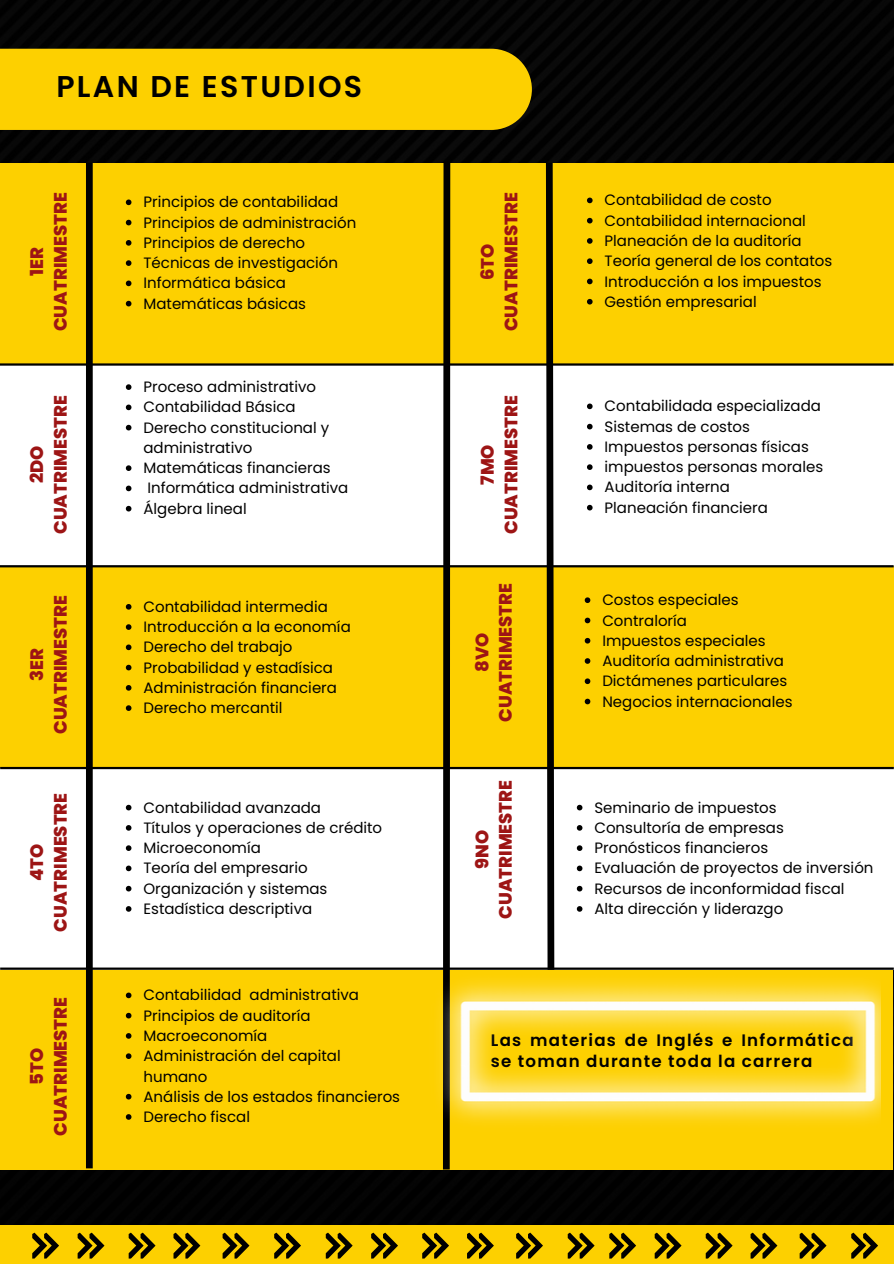
<style>
.page{position:relative;width:894px;height:1264px;background:#fff}
.page>*{position:absolute;margin:0;border:0;box-sizing:border-box;transform-origin:0 0}
.t1{font:600 30px "Poppins";letter-spacing:.075em;color:#000}
.t2{font:800 18px/23.7px "Poppins";color:#9d1515;text-align:center}
.t3{font:600 16.65px/20.2px "Poppins";letter-spacing:.075em;color:#000}
.t4{font:15px/20.2px "Poppins";color:#000}
</style>
<div class="page">
<div style="left:0;top:0;width:893px;height:1263px;background:#000"></div>
<div style="left:0;top:49px;width:531px;height:81px;background:#fdd000"></div>
<div style="left:0;top:1225px;width:893px;height:38px;background:#fdd000"></div>
<svg style="left:32px;top:1232px;width:27px;height:26px"></svg>
<svg style="left:326px;top:1232px;width:26px;height:26px"></svg>
<svg style="left:609px;top:1232px;width:27px;height:26px"></svg>
<svg style="left:78px;top:1232px;width:26px;height:26px"></svg>
<svg style="left:371px;top:1232px;width:27px;height:26px"></svg>
<svg style="left:654px;top:1232px;width:27px;height:26px"></svg>
<svg style="left:129px;top:1232px;width:26px;height:26px"></svg>
<svg style="left:422px;top:1232px;width:27px;height:26px"></svg>
<svg style="left:705px;top:1232px;width:27px;height:26px"></svg>
<svg style="left:173px;top:1232px;width:27px;height:26px"></svg>
<svg style="left:467px;top:1232px;width:26px;height:26px"></svg>
<svg style="left:750px;top:1232px;width:27px;height:26px"></svg>
<svg style="left:222px;top:1232px;width:27px;height:26px"></svg>
<svg style="left:516px;top:1232px;width:27px;height:26px"></svg>
<svg style="left:799px;top:1232px;width:27px;height:26px"></svg>
<svg style="left:274px;top:1232px;width:27px;height:26px"></svg>
<svg style="left:567px;top:1232px;width:27px;height:26px"></svg>
<svg style="left:851px;top:1232px;width:26px;height:26px"></svg>
<div style="left:0;top:969px;width:892px;height:200px;background:#fdd000"></div>
<div style="left:0;top:163px;width:893px;height:201px;background:#fdd000"></div>
<div style="left:0;top:364px;width:893px;height:202px;background:#fff"></div>
<div style="left:0;top:566px;width:893px;height:202px;background:#fdd000"></div>
<div style="left:0;top:768px;width:893px;height:201px;background:#fff"></div>
<svg style="left:126px;top:199px;width:5px;height:6px"></svg>
<svg style="left:126px;top:220px;width:5px;height:5px"></svg>
<svg style="left:126px;top:240px;width:5px;height:6px"></svg>
<svg style="left:126px;top:260px;width:5px;height:6px"></svg>
<svg style="left:126px;top:280px;width:5px;height:6px"></svg>
<svg style="left:126px;top:301px;width:5px;height:5px"></svg>
<svg style="left:126px;top:384px;width:5px;height:6px"></svg>
<svg style="left:126px;top:404px;width:5px;height:6px"></svg>
<svg style="left:126px;top:425px;width:5px;height:5px"></svg>
<svg style="left:126px;top:465px;width:5px;height:6px"></svg>
<svg style="left:126px;top:485px;width:5px;height:6px"></svg>
<svg style="left:126px;top:506px;width:5px;height:5px"></svg>
<svg style="left:126px;top:604px;width:5px;height:5px"></svg>
<svg style="left:126px;top:624px;width:5px;height:6px"></svg>
<svg style="left:126px;top:644px;width:5px;height:6px"></svg>
<svg style="left:126px;top:664px;width:5px;height:6px"></svg>
<svg style="left:126px;top:685px;width:5px;height:5px"></svg>
<svg style="left:126px;top:705px;width:5px;height:6px"></svg>
<svg style="left:126px;top:804px;width:5px;height:6px"></svg>
<svg style="left:126px;top:825px;width:5px;height:5px"></svg>
<svg style="left:126px;top:845px;width:5px;height:6px"></svg>
<svg style="left:126px;top:865px;width:5px;height:6px"></svg>
<svg style="left:126px;top:885px;width:5px;height:6px"></svg>
<svg style="left:126px;top:906px;width:5px;height:5px"></svg>
<svg style="left:126px;top:992px;width:5px;height:6px"></svg>
<svg style="left:126px;top:1012px;width:5px;height:6px"></svg>
<svg style="left:126px;top:1033px;width:5px;height:5px"></svg>
<svg style="left:126px;top:1053px;width:5px;height:5px"></svg>
<svg style="left:126px;top:1093px;width:5px;height:6px"></svg>
<svg style="left:126px;top:1114px;width:5px;height:5px"></svg>
<svg style="left:587px;top:198px;width:5px;height:5px"></svg>
<svg style="left:587px;top:218px;width:5px;height:5px"></svg>
<svg style="left:587px;top:238px;width:5px;height:6px"></svg>
<svg style="left:587px;top:258px;width:5px;height:6px"></svg>
<svg style="left:587px;top:279px;width:5px;height:5px"></svg>
<svg style="left:587px;top:299px;width:5px;height:5px"></svg>
<svg style="left:587px;top:403px;width:5px;height:6px"></svg>
<svg style="left:587px;top:424px;width:5px;height:5px"></svg>
<svg style="left:587px;top:444px;width:5px;height:5px"></svg>
<svg style="left:587px;top:464px;width:5px;height:6px"></svg>
<svg style="left:587px;top:484px;width:5px;height:6px"></svg>
<svg style="left:587px;top:505px;width:5px;height:5px"></svg>
<svg style="left:584px;top:597px;width:6px;height:6px"></svg>
<svg style="left:584px;top:617px;width:6px;height:6px"></svg>
<svg style="left:584px;top:638px;width:6px;height:5px"></svg>
<svg style="left:584px;top:658px;width:6px;height:5px"></svg>
<svg style="left:584px;top:678px;width:6px;height:6px"></svg>
<svg style="left:584px;top:698px;width:6px;height:6px"></svg>
<svg style="left:576px;top:804px;width:6px;height:6px"></svg>
<svg style="left:576px;top:825px;width:6px;height:5px"></svg>
<svg style="left:576px;top:845px;width:6px;height:6px"></svg>
<svg style="left:576px;top:865px;width:6px;height:6px"></svg>
<svg style="left:576px;top:885px;width:6px;height:6px"></svg>
<svg style="left:576px;top:906px;width:6px;height:5px"></svg>
<hr style="left:0;top:363px;width:893px;height:2px;background:#000">
<hr style="left:0;top:565px;width:893px;height:2px;background:#000">
<hr style="left:0;top:767px;width:893px;height:2px;background:#000">
<hr style="left:0;top:967px;width:893px;height:2px;background:#000">
<div style="left:86px;top:163px;width:7px;height:1005px;background:#000"></div>
<svg style="left:439px;top:156px;width:14px;height:1014px"></svg>
<svg style="left:542px;top:156px;width:15px;height:812px"></svg>
<img style="left:427px;top:969px;width:453px;height:163px">
<h1 class="t1" style="left:56px;top:66px;width:307px">PLAN DE ESTUDIOS</h1>
<p class="t2" style="left:25px;top:331px;width:140px;rotate:-90deg">1ER<br>CUATRIMESTRE</p>
<p class="t2" style="left:25px;top:534px;width:140px;rotate:-90deg">2DO<br>CUATRIMESTRE</p>
<p class="t2" style="left:25px;top:734px;width:140px;rotate:-90deg">3ER<br>CUATRIMESTRE</p>
<p class="t2" style="left:25px;top:931px;width:140px;rotate:-90deg">4TO<br>CUATRIMESTRE</p>
<p class="t2" style="left:25px;top:1135px;width:140px;rotate:-90deg">5TO<br>CUATRIMESTRE</p>
<p class="t4" style="left:143px;top:192px;width:196px">Principios de contabilidad</p>
<p class="t4" style="left:143px;top:212px;width:214px">Principios de administración</p>
<p class="t4" style="left:143px;top:232px;width:163px">Principios de derecho</p>
<h2 class="t4" style="left:143px;top:253px;width:196px">Técnicas de investigación</h2>
<p class="t4" style="left:143px;top:273px;width:144px">Informática básica</p>
<p class="t4" style="left:143px;top:293px;width:164px">Matemáticas básicas</p>
<p class="t4" style="left:143px;top:377px;width:174px">Proceso administrativo</p>
<p class="t4" style="left:143px;top:397px;width:154px">Contabilidad Básica</p>
<p class="t4" style="left:143px;top:417px;width:187px">Derecho constitucional y administrativo</p>
<p class="t4" style="left:143px;top:458px;width:189px">Matemáticas financieras</p>
<h2 class="t4" style="left:147px;top:478px;width:202px">Informática administrativa</h2>
<p class="t4" style="left:143px;top:498px;width:105px">Álgebra lineal</p>
<p class="t4" style="left:143px;top:596px;width:186px">Contabilidad intermedia</p>
<p class="t4" style="left:143px;top:616px;width:209px">Introducción a la economía</p>
<p class="t4" style="left:143px;top:637px;width:150px">Derecho del trabajo</p>
<p class="t4" style="left:143px;top:657px;width:191px">Probabilidad y estadísica</p>
<p class="t4" style="left:143px;top:677px;width:195px">Administración financiera</p>
<h2 class="t4" style="left:143px;top:697px;width:141px">Derecho mercantil</h2>
<p class="t4" style="left:143px;top:797px;width:179px">Contabilidad avanzada</p>
<p class="t4" style="left:143px;top:817px;width:240px">Títulos y operaciones de crédito</p>
<p class="t4" style="left:143px;top:837px;width:119px">Microeconomía</p>
<p class="t4" style="left:143px;top:858px;width:166px">Teoría del empresario</p>
<p class="t4" style="left:143px;top:878px;width:185px">Organización y sistemas</p>
<p class="t4" style="left:143px;top:898px;width:170px">Estadística descriptiva</p>
<h2 class="t4" style="left:143px;top:985px;width:217px">Contabilidad administrativa</h2>
<p class="t4" style="left:143px;top:1005px;width:169px">Principios de auditoría</p>
<p class="t4" style="left:143px;top:1025px;width:125px">Macroeconomía</p>
<p class="t4" style="left:143px;top:1045px;width:199px">Administración del capital humano</p>
<p class="t4" style="left:143px;top:1086px;width:258px">Análisis de los estados financieros</p>
<p class="t4" style="left:143px;top:1106px;width:108px">Derecho fiscal</p>
<h2 class="t2" style="left:475px;top:331px;width:140px;rotate:-90deg">6TO<br>CUATRIMESTRE</h2>
<p class="t2" style="left:475px;top:534px;width:140px;rotate:-90deg">7MO<br>CUATRIMESTRE</p>
<p class="t2" style="left:470px;top:721px;width:140px;rotate:-90deg">8VO<br>CUATRIMESTRE</p>
<p class="t2" style="left:470px;top:918px;width:140px;rotate:-90deg">9NO<br>CUATRIMESTRE</p>
<p class="t4" style="left:604px;top:190px;width:168px">Contabilidad de costo</p>
<h2 class="t4" style="left:604px;top:210px;width:203px">Contabilidad internacional</h2>
<p class="t4" style="left:604px;top:231px;width:198px">Planeación de la auditoría</p>
<p class="t4" style="left:604px;top:251px;width:229px">Teoría general de los contatos</p>
<p class="t4" style="left:604px;top:271px;width:218px">Introducción a los impuestos</p>
<p class="t4" style="left:604px;top:291px;width:153px">Gestión empresarial</p>
<p class="t4" style="left:604px;top:396px;width:218px">Contabilidada especializada</p>
<p class="t4" style="left:604px;top:416px;width:147px">Sistemas de costos</p>
<h2 class="t4" style="left:604px;top:436px;width:206px">Impuestos personas físicas</h2>
<p class="t4" style="left:604px;top:457px;width:220px">impuestos personas morales</p>
<p class="t4" style="left:604px;top:477px;width:127px">Auditoría interna</p>
<p class="t4" style="left:604px;top:497px;width:165px">Planeación financiera</p>
<p class="t4" style="left:602px;top:590px;width:138px">Costos especiales</p>
<p class="t4" style="left:602px;top:610px;width:86px">Contraloría</p>
<p class="t4" style="left:602px;top:630px;width:165px">Impuestos especiales</p>
<h2 class="t4" style="left:602px;top:650px;width:183px">Auditoría administrativa</h2>
<p class="t4" style="left:602px;top:671px;width:186px">Dictámenes particulares</p>
<p class="t4" style="left:602px;top:691px;width:192px">Negocios internacionales</p>
<p class="t4" style="left:594px;top:797px;width:184px">Seminario de impuestos</p>
<p class="t4" style="left:594px;top:817px;width:191px">Consultoría de empresas</p>
<p class="t4" style="left:594px;top:837px;width:175px">Pronósticos financieros</p>
<p class="t4" style="left:594px;top:858px;width:280px">Evaluación de proyectos de inversión</p>
<p class="t4" style="left:594px;top:878px;width:252px">Recursos de inconformidad fiscal</p>
<p class="t4" style="left:594px;top:898px;width:190px">Alta dirección y liderazgo</p>
<p class="t3" style="left:490px;top:1030px;width:364px">Las materias de Inglés e Informática se toman durante toda la carrera</p>
</div>
